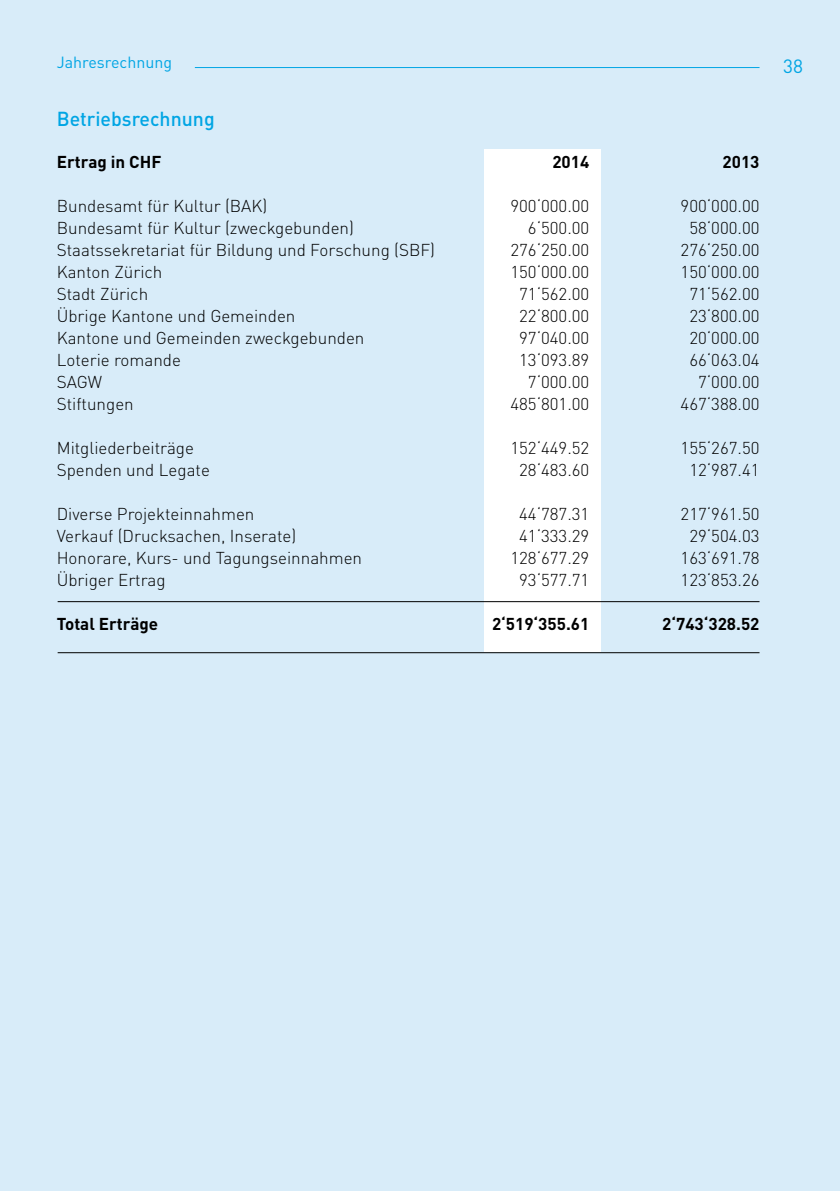
<style>
.page{position:relative;width:840px;height:1191px;background:#fff}
.page>*{position:absolute;margin:0;border:0;box-sizing:border-box;transform-origin:0 0}
.t1{font:500 20px "DIN Pro";color:#00a5e4}
.t2{font:19px "DIN Pro";color:#00a5e4}
.t3{font:300 17px "DIN Pro";color:#000}
.t4{font:700 17px "DIN Pro";color:#000}
.t5{font:16px "DIN Pro";color:#00a5e4}
</style>
<div class="page">
<div style="left:0;top:0;width:839px;height:1191px;background:#d8ecf9"></div>
<div style="left:484px;top:149px;width:116px;height:503px;background:#fff"></div>
<hr style="left:195px;top:67px;width:564px;height:1px;background:#00a5e4">
<hr style="left:58px;top:601px;width:701px;height:1px;background:#000">
<hr style="left:58px;top:652px;width:701px;height:1px;background:#000">
<p class="t5" style="left:57px;top:49px;width:117px">Jahresrechnung</p>
<p class="t1" style="left:57px;top:102px;width:159px">Betriebsrechnung</p>
<p class="t4" style="left:57px;top:148px;width:106px">Ertrag in CHF</p>
<p class="t4" style="left:552px;top:148px;width:38px">2014</p>
<p class="t4" style="left:722px;top:148px;width:38px">2013</p>
<p class="t3" style="left:57px;top:193px;width:212px">Bundesamt für Kultur (BAK)</p>
<p class="t3" style="left:510px;top:193px;width:80px">900‘000.00</p>
<p class="t3" style="left:680px;top:193px;width:80px">900‘000.00</p>
<p class="t3" style="left:57px;top:215px;width:298px">Bundesamt für Kultur (zweckgebunden)</p>
<p class="t3" style="left:527px;top:215px;width:63px">6‘500.00</p>
<p class="t3" style="left:689px;top:215px;width:72px">58‘000.00</p>
<p class="t3" style="left:57px;top:237px;width:379px">Staatssekretariat für Bildung und Forschung (SBF)</p>
<p class="t3" style="left:510px;top:237px;width:80px">276‘250.00</p>
<p class="t3" style="left:680px;top:237px;width:80px">276‘250.00</p>
<p class="t3" style="left:57px;top:259px;width:107px">Kanton Zürich</p>
<p class="t3" style="left:510px;top:259px;width:80px">150‘000.00</p>
<p class="t3" style="left:680px;top:259px;width:80px">150‘000.00</p>
<p class="t3" style="left:57px;top:281px;width:93px">Stadt Zürich</p>
<p class="t3" style="left:519px;top:281px;width:72px">71‘562.00</p>
<p class="t3" style="left:689px;top:281px;width:72px">71‘562.00</p>
<p class="t3" style="left:57px;top:303px;width:240px">Übrige Kantone und Gemeinden</p>
<p class="t3" style="left:519px;top:303px;width:72px">22‘800.00</p>
<p class="t3" style="left:689px;top:303px;width:72px">23‘800.00</p>
<p class="t3" style="left:57px;top:325px;width:309px">Kantone und Gemeinden zweckgebunden</p>
<p class="t3" style="left:519px;top:325px;width:72px">97‘040.00</p>
<p class="t3" style="left:689px;top:325px;width:72px">20‘000.00</p>
<p class="t3" style="left:57px;top:347px;width:126px">Loterie romande</p>
<p class="t3" style="left:519px;top:347px;width:72px">13‘093.89</p>
<p class="t3" style="left:689px;top:347px;width:72px">66‘063.04</p>
<p class="t3" style="left:57px;top:369px;width:47px">SAGW</p>
<p class="t3" style="left:527px;top:369px;width:63px">7‘000.00</p>
<p class="t3" style="left:697px;top:369px;width:63px">7‘000.00</p>
<p class="t3" style="left:57px;top:391px;width:78px">Stiftungen</p>
<p class="t3" style="left:510px;top:391px;width:80px">485‘801.00</p>
<p class="t3" style="left:680px;top:391px;width:80px">467‘388.00</p>
<p class="t3" style="left:57px;top:435px;width:139px">Mitgliederbeiträge</p>
<p class="t3" style="left:510px;top:435px;width:80px">152‘449.52</p>
<p class="t3" style="left:680px;top:435px;width:80px">155‘267.50</p>
<p class="t3" style="left:57px;top:457px;width:155px">Spenden und Legate</p>
<p class="t3" style="left:519px;top:457px;width:72px">28‘483.60</p>
<p class="t3" style="left:689px;top:457px;width:72px">12‘987.41</p>
<p class="t3" style="left:57px;top:501px;width:199px">Diverse Projekteinnahmen</p>
<p class="t3" style="left:519px;top:501px;width:72px">44‘787.31</p>
<p class="t3" style="left:680px;top:501px;width:80px">217‘961.50</p>
<p class="t3" style="left:57px;top:523px;width:241px">Verkauf (Drucksachen, Inserate)</p>
<p class="t3" style="left:519px;top:523px;width:72px">41‘333.29</p>
<p class="t3" style="left:689px;top:523px;width:72px">29‘504.03</p>
<p class="t3" style="left:57px;top:545px;width:307px">Honorare, Kurs- und Tagungseinnahmen</p>
<p class="t3" style="left:510px;top:545px;width:80px">128‘677.29</p>
<p class="t3" style="left:680px;top:545px;width:80px">163‘691.78</p>
<p class="t3" style="left:57px;top:567px;width:110px">Übriger Ertrag</p>
<p class="t3" style="left:519px;top:567px;width:72px">93‘577.71</p>
<p class="t3" style="left:680px;top:567px;width:80px">123‘853.26</p>
<p class="t4" style="left:57px;top:610px;width:103px">Total Erträge</p>
<p class="t4" style="left:491px;top:610px;width:99px">2‘519‘355.61</p>
<p class="t4" style="left:661px;top:610px;width:99px">2‘743‘328.52</p>
<p class="t2" style="left:782px;top:51px;width:21px">38</p>
</div>
